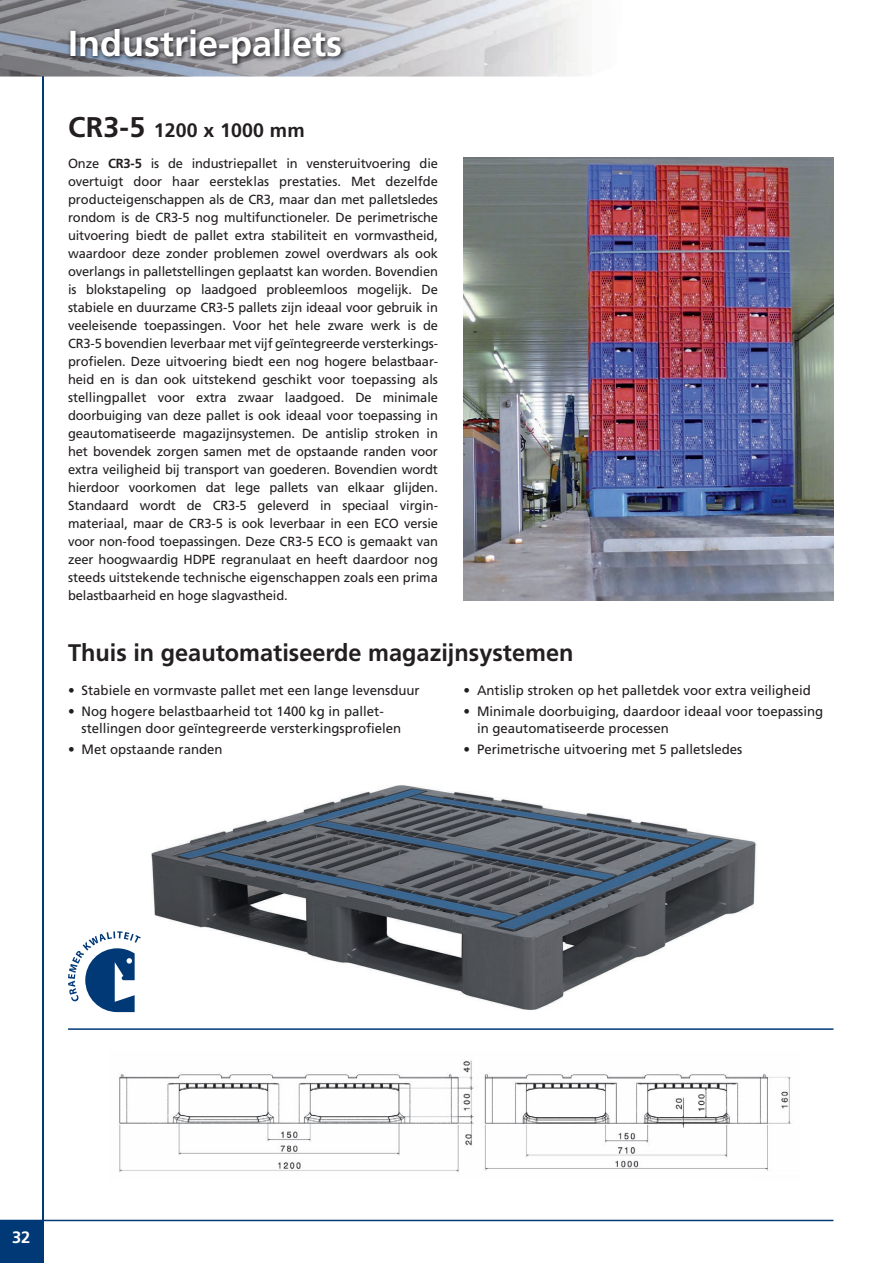
<style>
.page{position:relative;width:893px;height:1263px;background:#fff}
.page>*{position:absolute;margin:0;border:0;box-sizing:border-box;transform-origin:0 0}
.t1{font:700 36px "Frutiger";color:#fff}
.t2{font:700 24px "Frutiger";color:#231f20}
.t3{font:700 19.5px "Frutiger";letter-spacing:.01em;color:#231f20}
.t4{font:700 16.5px "Frutiger";color:#fff}
.t5{font:13.5px/16.5px "Frutiger";color:#231f20}
.t6{font:13.2px/18px "Frutiger";letter-spacing:-.01em;color:#231f20;text-align:justify}
.s1{font-size:28.5px}
.s2{font-weight:700}
</style>
<div class="page">
<img style="left:151px;top:785px;width:605px;height:225px">
<hr style="left:68px;top:1028px;width:765px;height:2px;background:#013976">
<div style="left:0;top:1220px;width:43px;height:43px;background:#013976"></div>
<hr style="left:0;top:1220px;width:833px;height:1px;background:#013976">
<hr style="left:42px;top:77px;width:1px;height:1186px;background:#013976">
<img style="left:463px;top:157px;width:370px;height:444px">
<img style="left:118px;top:1060px;width:673px;height:112px">
<img style="left:0;top:0;width:582px;height:77px">
<svg style="left:68px;top:931px;width:73px;height:81px"></svg>
<img style="left:67px;top:25px;width:280px;height:44px">
<h1 class="t1" style="left:68px;top:22px;width:276px">Industrie-pallets</h1>
<h3 class="t3" style="left:68px;top:119px;width:238px"><span class="s1">CR3-5</span> 1200 x 1000 mm</h3>
<p class="t6" style="left:68px;top:154px;width:371px">Onze <span class="s2">CR3-5</span> is de industriepallet in vensteruitvoering die overtuigt door haar eersteklas prestaties. Met dezelfde producteigenschappen als de CR3, maar dan met palletsledes rondom is de CR3-5 nog multifunctioneler. De perimetrische uitvoering biedt de pallet extra stabiliteit en vormvastheid, waardoor deze zonder problemen zowel overdwars als ook overlangs in palletstellingen geplaatst kan worden. Bovendien is blokstapeling op laadgoed probleemloos mogelijk. De stabiele en duurzame CR3-5 pallets zijn ideaal voor gebruik in veeleisende toepassingen. Voor het hele zware werk is de CR3-5 bovendien leverbaar met vijf geïntegreerde versterkings&shy;profielen. Deze uitvoering biedt een nog hogere belastbaar&shy;heid en is dan ook uitstekend geschikt voor toepassing als stellingpallet voor extra zwaar laadgoed. De minimale doorbuiging van deze pallet is ook ideaal voor toepassing in geautomatiseerde magazijnsystemen. De antislip stroken in het bovendek zorgen samen met de opstaande randen voor extra veiligheid bij transport van goederen. Bovendien wordt hierdoor voorkomen dat lege pallets van elkaar glijden.<br>Standaard wordt de CR3-5 geleverd in speciaal virgin&shy;materiaal, maar de CR3-5 is ook leverbaar in een ECO versie voor non-food toepassingen. Deze CR3-5 ECO is gemaakt van zeer hoogwaardig HDPE regranulaat en heeft daardoor nog steeds uitstekende technische eigenschappen zoals een prima belastbaarheid en hoge slagvastheid.</p>
<h2 class="t2" style="left:68px;top:638px;width:507px">Thuis in geautomatiseerde magazijnsystemen</h2>
<p class="t5" style="left:68px;top:682px;width:353px">• Stabiele en vormvaste pallet met een lange levensduur</p>
<p class="t5" style="left:82px;top:703px;width:321px;text-indent:-13px">• Nog hogere belastbaarheid tot 1400 kg in pallet&shy;stellingen door geïntegreerde versterkingsprofielen</p>
<p class="t5" style="left:68px;top:741px;width:156px">• Met opstaande randen</p>
<p class="t5" style="left:463px;top:682px;width:349px">• Antislip stroken op het palletdek voor extra veiligheid</p>
<p class="t5" style="left:477px;top:703px;width:348px;text-indent:-13px">• Minimale doorbuiging, daardoor ideaal voor toepassing in geautomatiseerde processen</p>
<p class="t5" style="left:463px;top:741px;width:280px">• Perimetrische uitvoering met 5 palletsledes</p>
<p class="t4" style="left:12px;top:1228px;width:20px">32</p>
</div>
